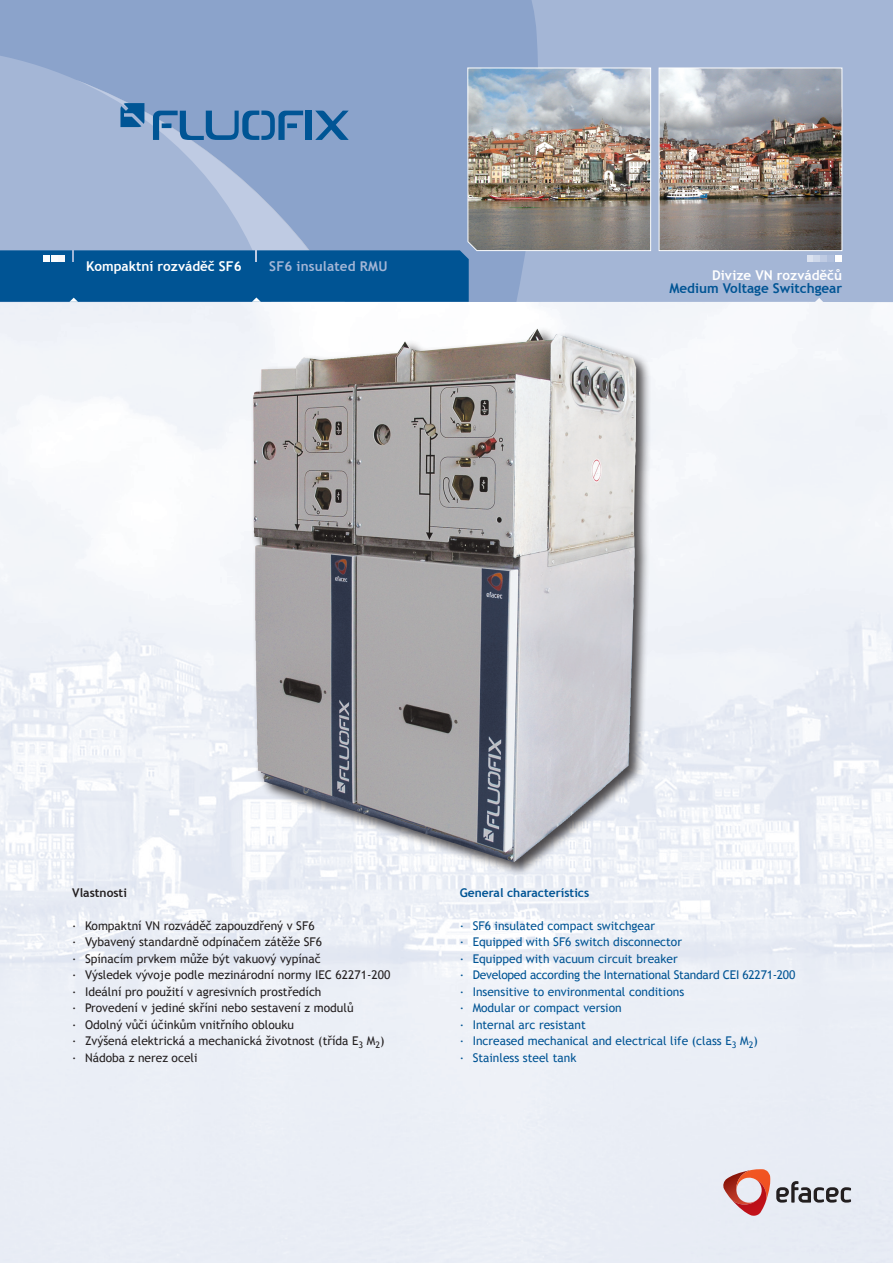
<style>
.page{position:relative;width:893px;height:1263px;background:#fff}
.page>*{position:absolute;margin:0;border:0;box-sizing:border-box;transform-origin:0 0}
.t1{font:700 13.5px "Trebuchet MS";color:#fff}
.t2{font:700 13.5px "Trebuchet MS";color:#005494}
.t3{font:700 13.5px "Trebuchet MS";letter-spacing:.01em;color:#a4b6d6}
.t4{font:12px/16.5px "Trebuchet MS";color:#231f20}
.t5{font:12px/16.5px "Trebuchet MS";color:#005494}
.t6{font:700 12px "Trebuchet MS";color:#005494}
.t7{font:700 12px "Trebuchet MS";color:#231f20}
</style>
<div class="page">
<div style="left:542px;top:0;width:351px;height:302px;background:#a4b6d6"></div>
<svg style="left:0;top:0;width:542px;height:302px;background:#8fa6cd"></svg>
<svg style="left:75px;top:79px;width:270px;height:171px;background:#9bafd2"></svg>
<img style="left:467px;top:68px;width:375px;height:183px">
<svg style="left:807px;top:255px;width:35px;height:6px"></svg>
<svg style="left:722px;top:1169px;width:129px;height:47px;background:#cdb6b9"></svg>
<svg style="left:120px;top:103px;width:24px;height:24px"></svg>
<svg style="left:153px;top:111px;width:150px;height:29px;background:#5987b7"></svg>
<div style="left:305px;top:111px;width:7px;height:29px;background:#005595"></div>
<svg style="left:315px;top:111px;width:34px;height:29px"></svg>
<div style="left:250px;top:324px;width:400px;height:551px;background:#231f20;opacity:.8"></div>
<img style="left:253px;top:329px;width:283px;height:458px">
<div style="left:0;top:250px;width:469px;height:52px;background:#005494"></div>
<p class="t1" style="left:86px;top:258px;width:157px">Kompaktní rozváděč SF6</p>
<p class="t3" style="left:269px;top:258px;width:120px">SF6 insulated RMU</p>
<p class="t1" style="left:712px;top:267px;width:132px">Divize VN rozváděčů</p>
<p class="t2" style="left:669px;top:280px;width:174px">Medium Voltage Switchgear</p>
<p class="t7" style="left:72px;top:885px;width:56px">Vlastnosti</p>
<p class="t4" style="left:72px;top:917px;width:319px">. Kompaktní VN rozváděč zapouzdřený v SF6<br>. Vybavený standardně odpínačem zátěže SF6<br>. Spínacím prvkem může být vakuový vypínač<br>. Výsledek vývoje podle mezinárodní normy IEC 62271-200 . Ideální pro použití v agresivních prostředích<br>. Provedení v jediné skříni nebo sestavení z modulů<br>. Odolný vůči účinkům vnitřního oblouku<br>. Zvýšená elektrická a mechanická životnost (třída E<sub>3</sub> M<sub>2</sub>) . Nádoba z nerez oceli</p>
<p class="t6" style="left:460px;top:885px;width:131px">General characterístics</p>
<p class="t5" style="left:460px;top:917px;width:337px">. SF6 insulated compact switchgear<br>. Equipped with SF6 switch disconnector<br>. Equipped with vacuum circuit breaker<br>. Developed according the International Standard CEI 62271-200 . Insensitive to environmental conditions<br>. Modular or compact version<br>. Internal arc resistant<br>. Increased mechanical and electrical life (class E<sub>3</sub> M<sub>2</sub>)<br>. Stainless steel tank</p>
</div>
